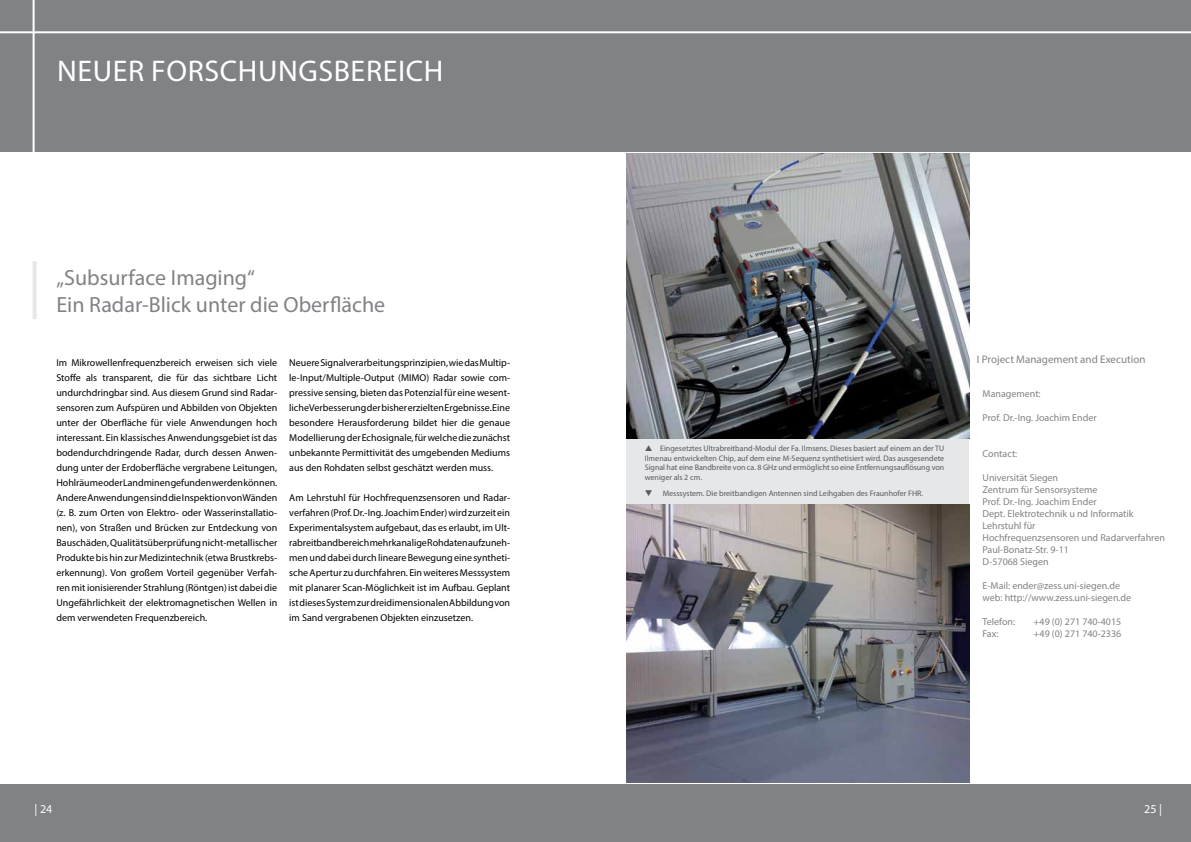
<style>
.page{position:relative;width:1191px;height:842px;background:#fff}
.page>*{position:absolute;margin:0;border:0;box-sizing:border-box;transform-origin:0 0}
.t1{font:30px "Myriad Pro";letter-spacing:.02em;color:#fff}
.t2{font:22px/26.4px "Myriad Pro";color:#808285}
.t3{font:12px "Myriad Pro";color:#fff}
.t4{font:11px "Myriad Pro";color:#808285}
.t5{font:10px/15px "Myriad Pro";color:#000;text-align:justify}
.t6{font:10px/12px "Myriad Pro";color:#808285}
.t7{font:8px/9.6px "Myriad Pro";color:#58595b}
</style>
<div class="page">
<div style="left:0;top:784px;width:1191px;height:58px;background:#808285"></div>
<div style="left:0;top:0;width:1191px;height:152px;background:#808285"></div>
<hr style="left:33px;top:0;width:2px;height:198px;background:#fff">
<hr style="left:0;top:31px;width:1191px;height:2px;background:#fff">
<div style="left:626px;top:439px;width:343px;height:65px;background:#e6e7e8"></div>
<hr style="left:33px;top:261px;width:4px;height:58px;background:#e6e7e8">
<img style="left:626px;top:154px;width:343px;height:285px">
<img style="left:626px;top:504px;width:343px;height:278px">
<h1 class="t1" style="left:57px;top:52px;width:388px">Neuer Forschungsbereich</h1>
<h2 class="t2" style="left:56px;top:264px;width:330px">„Subsurface I maging“<br>Ein Radar-Blick unter die Oberfläche</h2>
<p class="t5" style="left:56px;top:355px;width:222px">I m Mikrowellenfrequenzbereich erweisen sich viele Stoffe als transparent, die für das sichtbare Licht undurchdringbar sind. Aus diesem Grund sind Radar&shy;sensoren zum Aufspüren und Abbilden von Objekten unter der Oberfläche für viele Anwendungen hoch interessant. Ein klassisches Anwendungsgebiet ist das bodendurchdringende Radar, durch dessen Anwen&shy;dung unter der Erdoberfläche vergrabene Leitungen, Hohlräume oder Landminen gefunden werden können.<br>Andere Anwendungen sind die I nspektion von Wänden (z. B. zum Orten von Elektro- oder Wasserinstallatio&shy;nen), von Straßen und Brücken zur Entdeckung von Bauschäden, Qualitätsüberprüfung nicht-metallischer Produkte bis hin zur Medizintechnik (etwa Brustkrebs&shy;erkennung). Von großem Vorteil gegenüber Verfah&shy;ren mit ionisierender Strahlung (Röntgen) ist dabei die Ungefährlichkeit der elektromagnetischen Wellen in dem verwendeten Frequenzbereich.</p>
<p class="t5" style="left:289px;top:355px;width:222px">Neuere Signalverarbeitungsprinzipien, wie das Multip&shy;le-I nput/Multiple-Output (MIMO) Radar sowie com&shy;pressive sensing, bieten das Potenzial für eine wesent&shy;liche Verbesserung der bisher erzielten Ergebnisse. Eine besondere Herausforderung bildet hier die genaue Modellierung der Echosignale, für welche die zunächst unbekannte Permittivität des umgebenden Mediums aus den Rohdaten selbst geschätzt werden muss.</p>
<p class="t5" style="left:289px;top:490px;width:222px">Am Lehrstuhl für Hochfrequenzsensoren und Radar&shy;verfahren (Prof. Dr.-I ng. Joachim Ender) wird zurzeit ein Experimentalsystem aufgebaut, das es erlaubt, im Ult&shy;rabreitbandbereich mehrkanalige Rohdaten aufzuneh&shy;men und dabei durch lineare Bewegung eine syntheti&shy;sche Apertur zu durchfahren. Ein weiteres Messsystem mit planarer Scan-Möglichkeit ist im Aufbau. Geplant ist dieses System zur dreidimensionalen Abbildung von im Sand vergrabenen Objekten einzusetzen.</p>
<p class="t7" style="left:645px;top:444px;width:301px;text-indent:15px">Eingesetztes Ultrabreitband-Modul der Fa. I lmsens. Dieses basiert auf einem an der TU I lmenau entwickelten Chip, auf dem eine M-Sequenz synthetisiert wird. Das ausgesendete Signal hat eine Bandbreite von ca. 8 GHz und ermöglicht so eine Entfernungsauflösung von weniger als 2 cm.</p>
<p class="t7" style="left:645px;top:489px;width:280px">❑ Messsystem. Die breitbandigen Antennen sind Leihgaben des Fraunhofer FHR.</p>
<p class="t4" style="left:977px;top:352px;width:170px">I Project Management and Execution</p>
<p class="t6" style="left:982px;top:387px;width:60px">Management:</p>
<p class="t6" style="left:982px;top:411px;width:116px">Prof. Dr.-I ng. Joachim Ender</p>
<p class="t6" style="left:982px;top:447px;width:36px">Contact:</p>
<p class="t6" style="left:982px;top:471px;width:184px">Universität Siegen<br>Zentrum für Sensorsysteme<br>Prof. Dr.-I ng. Joachim Ender<br>Dept. Elektrotechnik u nd I nformatik<br>Lehrstuhl für<br>Hochfrequenzsensoren und Radarverfahren<br>Paul-Bonatz-Str. 9-11<br>D-57068 Siegen</p>
<p class="t6" style="left:982px;top:579px;width:150px">E-Mail: ender@zess.uni-siegen.de web: http://www.zess.uni-siegen.de</p>
<p class="t6" style="left:982px;top:615px;width:34px">Telefon:</p>
<p class="t6" style="left:1033px;top:615px;width:89px">+49 (0) 271 740-4015</p>
<p class="t6" style="left:982px;top:627px;width:17px">Fax:</p>
<p class="t6" style="left:1033px;top:627px;width:89px">+49 (0) 271 740-2336</p>
<p class="t3" style="left:35px;top:801px;width:19px">| 24</p>
<p class="t3" style="left:1144px;top:801px;width:19px">25 |</p>
</div>
